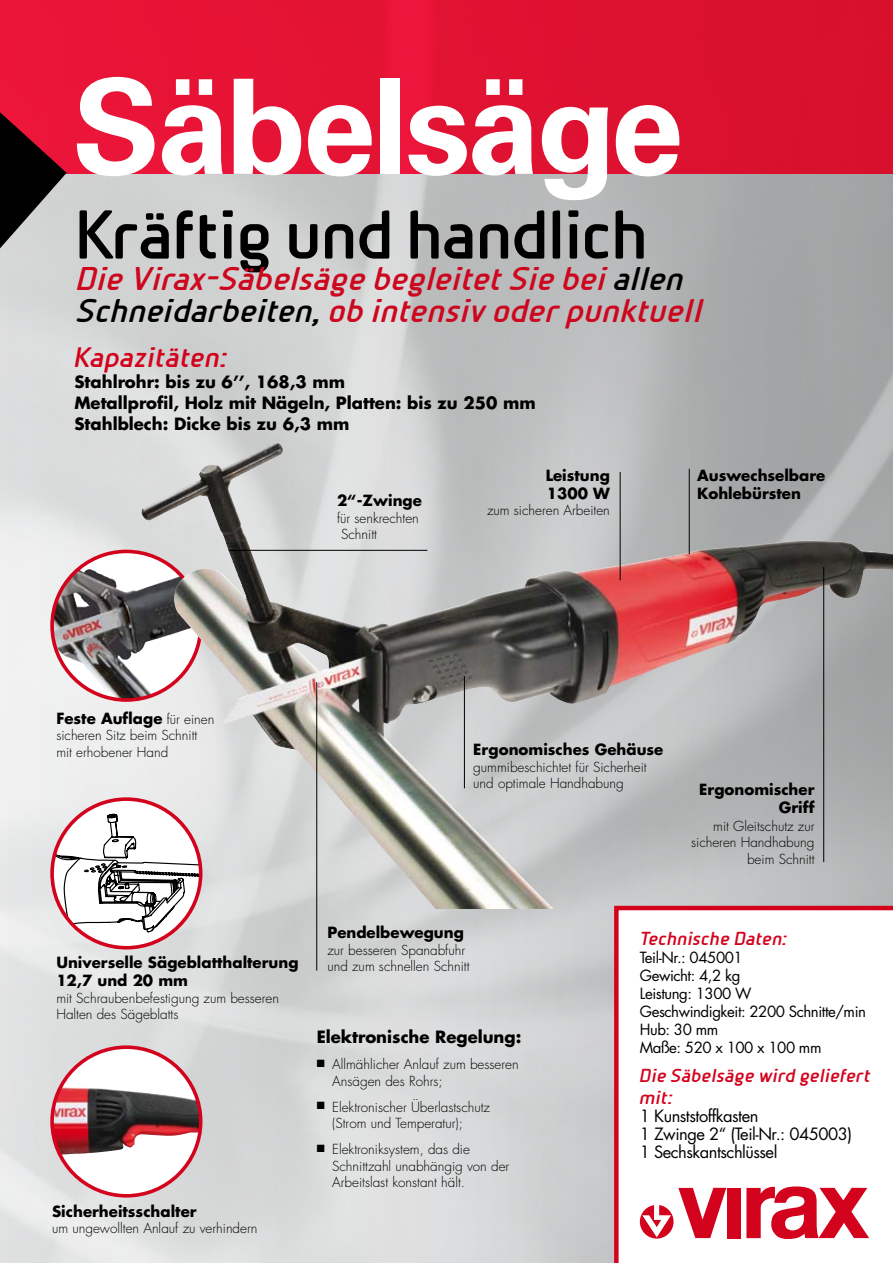
<style>
.page{position:relative;width:893px;height:1263px;background:#fff}
.page>*{position:absolute;margin:0;border:0;box-sizing:border-box;transform-origin:0 0}
.t1{font:700 132px "Univers CE";letter-spacing:-.03em;color:#fff}
.t2{font:700 66px "Beta Sans";letter-spacing:-.03em;color:#000}
.t3{font:italic 700 31.5px/31.5px "Beta Sans";color:#cc071e}
.t4{font:italic 700 27px "Beta Sans";color:#d3021d}
.t5{font:italic 700 18px/21.6px "Beta Sans";color:#d3021d}
.t6{font:700 16.5px/21px "Futura";color:#000}
.t7{font:16.5px/18px "Futura";letter-spacing:-.03em;color:#000}
.t8{font:700 15px/18px "Futura";color:#000}
.t9{font:15px/18px "Futura";letter-spacing:-.03em;color:#000}
.t10{font:300 13.5px/16.5px "Futura";color:#000}
.s1{color:#000}
.s2{font-weight:300;font-size:13.5px}
</style>
<div class="page">
<img style="left:0;top:174px;width:893px;height:1089px">
<img style="left:52px;top:551px;width:149px;height:149px;border-radius:50%">
<img style="left:52px;top:551px;width:91px;height:42px">
<div style="left:50px;top:550px;width:152px;height:152px;border:4px solid #d3021d;border-radius:50%"></div>
<img style="left:143px;top:442px;width:750px;height:467px">
<div style="left:0;top:0;width:893px;height:174px;background:#e11333"></div>
<svg style="left:0;top:91px;width:67px;height:184px"></svg>
<svg style="left:52px;top:799px;width:149px;height:149px"></svg>
<svg style="left:52px;top:814px;width:149px;height:134px"></svg>
<div style="left:50px;top:797px;width:152px;height:152px;border:4px solid #d3021d;border-radius:50%"></div>
<div style="left:52px;top:1047px;width:149px;height:149px;background:#fff;border-radius:50%"></div>
<img style="left:52px;top:1086px;width:149px;height:72px">
<div style="left:50px;top:1045px;width:152px;height:152px;border:4px solid #d3021d;border-radius:50%"></div>
<hr style="left:229px;top:550px;width:198px;height:1px;background:#000">
<svg style="left:614px;top:906px;width:279px;height:357px"></svg>
<hr style="left:689px;top:469px;width:1px;height:85px;background:#000">
<hr style="left:620px;top:472px;width:1px;height:108px;background:#000">
<hr style="left:464px;top:676px;width:1px;height:112px;background:#000">
<hr style="left:823px;top:567px;width:1px;height:295px;background:#000">
<hr style="left:316px;top:682px;width:1px;height:289px;background:#000">
<div style="left:727px;top:1188px;width:14px;height:50px;background:#d3021d"></div>
<svg style="left:746px;top:1186px;width:123px;height:53px"></svg>
<svg style="left:640px;top:1188px;width:86px;height:50px"></svg>
<h1 class="t1" style="left:72px;top:50px;width:613px">Säbelsäge</h1>
<h2 class="t2" style="left:74px;top:196px;width:576px">Kräftig und handlich</h2>
<h3 class="t3" style="left:74px;top:263px;width:637px">Die Virax-Säbelsäge begleitetSie bei<span class="s1">allen<br>Schneidarbeiten,</span>ob intensivoderpunktuell</h3>
<h3 class="t4" style="left:74px;top:341px;width:155px">Kapazitäten:</h3>
<p class="t6" style="left:74px;top:370px;width:463px">Stahlrohr: bis zu 6’’, 168,3 mm<br>Metallprofil, Holz mit Nägeln, Platten: bis zu 250 mm<br>Stahlblech: Dicke bis zu 6,3 mm</p>
<p class="t8" style="left:337px;top:491px;width:86px">2“-Zwinge</p>
<p class="t10" style="left:341px;top:510px;width:79px;text-indent:-4px">für senkrechten<br>Schnitt</p>
<p class="t8" style="left:546px;top:466px;width:66px">Leistung<br>1300 W</p>
<p class="t10" style="left:487px;top:502px;width:124px">zum sicheren Arbeiten</p>
<p class="t8" style="left:697px;top:466px;width:130px">Auswechselbare<br>Kohlebürsten</p>
<p class="t8" style="left:56px;top:708px;width:160px">Feste Auflage <span class="s2">für einen</span></p>
<p class="t10" style="left:56px;top:727px;width:142px">sicheren Sitz beim Schnitt mit erhobener Hand</p>
<p class="t8" style="left:473px;top:740px;width:192px">Ergonomisches Gehäuse</p>
<p class="t10" style="left:473px;top:759px;width:175px">gummibeschichtet für Sicherheit und optimale Handhabung</p>
<p class="t8" style="left:699px;top:780px;width:117px;text-align:right">Ergonomischer<br>Griff</p>
<p class="t10" style="left:691px;top:818px;width:125px;text-align:right">mit Gleitschutz zur sicheren Handhabung beim Schnitt</p>
<p class="t8" style="left:56px;top:953px;width:244px">Universelle Sägeblatthalterung<br>12,7 und 20 mm</p>
<p class="t10" style="left:56px;top:990px;width:224px">mit Schraubenbefestigung zum besseren<br>Halten des Sägeblatts</p>
<p class="t8" style="left:52px;top:1202px;width:146px">Sicherheitsschalter</p>
<p class="t10" style="left:52px;top:1220px;width:207px">um ungewollten Anlauf zu verhindern</p>
<p class="t8" style="left:327px;top:923px;width:138px">Pendelbewegung</p>
<p class="t10" style="left:327px;top:941px;width:144px">zur besseren Spanabfuhr und zum schnellen Schnitt</p>
<p class="t6" style="left:317px;top:1026px;width:206px">Elektronische Regelung:</p>
<p class="t10" style="left:332px;top:1056px;width:188px;text-indent:-15px">■ Allmählicher Anlauf zum besseren<br>Ansägen des Rohrs;</p>
<p class="t10" style="left:332px;top:1099px;width:159px;text-indent:-15px">■ Elektronischer Überlastschutz (Strom und Temperatur);</p>
<p class="t10" style="left:332px;top:1141px;width:179px;text-indent:-15px">■ Elektroniksystem, das die<br>Schnittzahl unabhängig von der<br>Arbeitslast konstant hält.</p>
<h3 class="t5" style="left:640px;top:927px;width:149px">Technische Daten:</h3>
<p class="t9" style="left:640px;top:948px;width:228px">Teil-Nr.: 045001<br>Gewicht: 4,2 kg<br>Leistung: 1300 W<br>Geschwindigkeit: 2200 Schnitte/min<br>Hub: 30 mm<br>Maße: 520 x 100 x 100 mm</p>
<h3 class="t5" style="left:640px;top:1065px;width:233px">Die Säbelsäge wird geliefert mit:</h3>
<p class="t7" style="left:640px;top:1106px;width:214px">1 Kunststoffkasten<br>1 Zwinge 2“ (Teil-Nr.: 045003)<br>1 Sechskantschlüssel</p>
</div>
